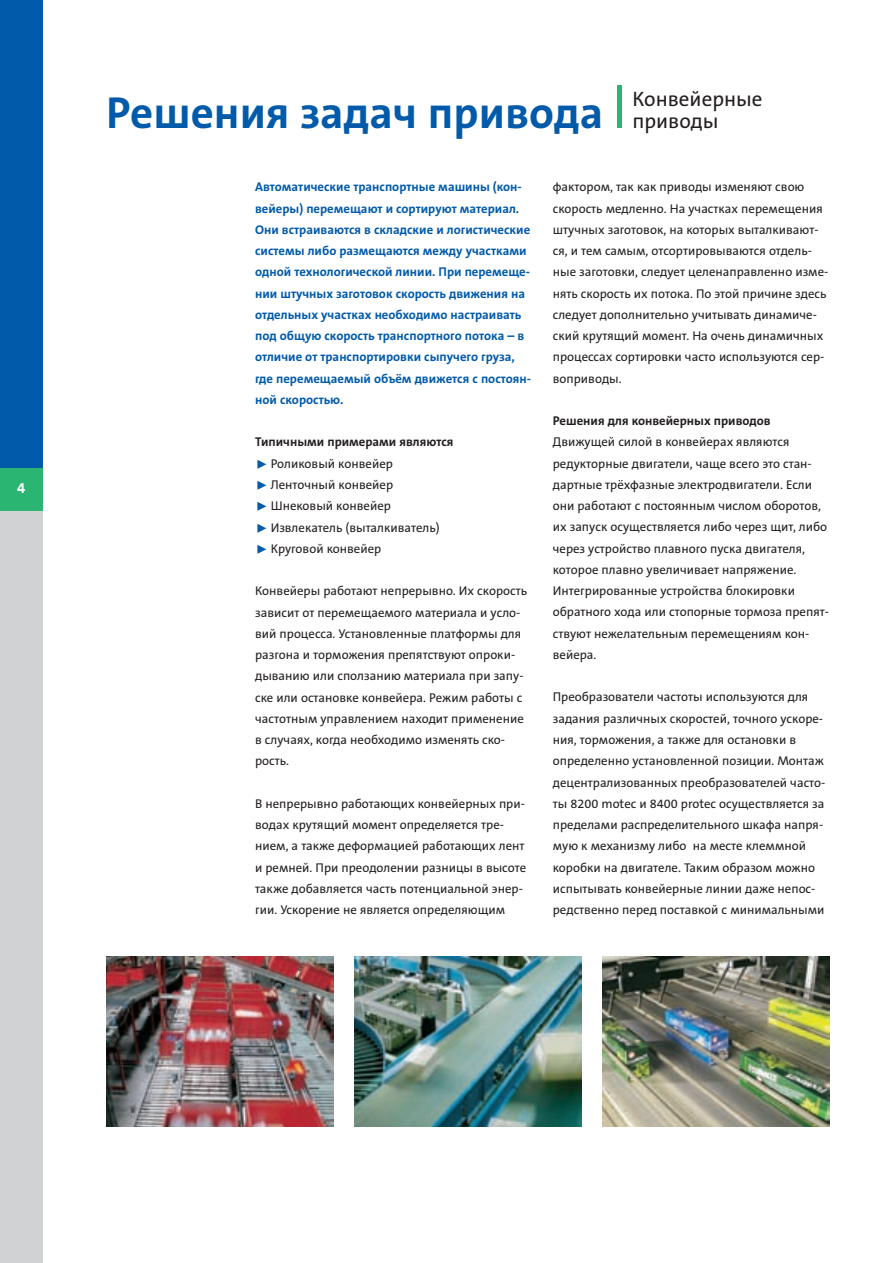
<style>
.page{position:relative;width:893px;height:1263px;background:#fff}
.page>*{position:absolute;margin:0;border:0;box-sizing:border-box;transform-origin:0 0}
.t1{font:700 45px "The Sans Cyr B7";color:#015aaa}
.t2{font:21px/21.3px "The Sans Cyr B5";color:#231f20}
.t3{font:700 15px "The Sans Cyr B7";color:#fff}
.t4{font:12.75px/21.3px "The Sans Cyr B5";color:#231f20}
.t5{font:700 12.75px/21.3px "The Sans Cyr B7";color:#015aaa}
.t6{font:700 12.75px "The Sans Cyr B7";color:#231f20}
.s1{font-family:"The Sans Expert";color:#015aaa}
</style>
<div class="page">
<div style="left:0;top:0;width:43px;height:468px;background:#015aaa"></div>
<div style="left:0;top:489px;width:43px;height:774px;background:#d1d2d4"></div>
<div style="left:0;top:468px;width:43px;height:42px;background:#2bb572"></div>
<img style="left:106px;top:957px;width:227px;height:170px">
<img style="left:602px;top:957px;width:227px;height:170px">
<img style="left:354px;top:957px;width:227px;height:170px">
<hr style="left:617px;top:85px;width:4px;height:43px;background:#2bb572">
<p class="t3" style="left:17px;top:482px;width:10px">4</p>
<h1 class="t1" style="left:106px;top:95px;width:498px">Решения задач привода</h1>
<h2 class="t2" style="left:632px;top:91px;width:132px">Конвейерные приводы</h2>
<p class="t5" style="left:255px;top:178px;width:277px">Автоматические транспортные машины (кон&shy;вейеры) перемещают и сортируют материал.<br>Они встраиваются в складские и логистические системы либо размещаются между участками одной технологической линии. При перемеще&shy;нии штучных заготовок скорость движения на отдельных участках необходимо настраивать под общую скорость транспортного потока – в отличие от транспортировки сыпучего груза, где перемещаемый объём движется с постоян&shy;ной скоростью.</p>
<p class="t6" style="left:255px;top:437px;width:200px">Типичными примерами являются</p>
<p class="t4" style="left:255px;top:454px;width:186px"><span class="s1">˘</span> Роликовый конвейер<br><span class="s1">˘</span> Ленточный конвейер<br><span class="s1">˘</span> Шнековый конвейер<br><span class="s1">˘</span> Извлекатель (выталкиватель) <span class="s1">˘</span> Круговой конвейер</p>
<p class="t4" style="left:255px;top:582px;width:273px">Конвейеры работают непрерывно. Их скорость зависит от перемещаемого материала и усло&shy;вий процесса. Установленные платформы для разгона и торможения препятствуют опроки&shy;дыванию или сползанию материала при запу&shy;ске или остановке конвейера. Режим работы с частотным управлением находит применение в случаях, когда необходимо изменять ско&shy;рость.</p>
<p class="t4" style="left:255px;top:794px;width:273px">В непрерывно работающих конвейерных при&shy;водах крутящий момент определяется тре&shy;нием, а также деформацией работающих лент и ремней. При преодолении разницы в высоте также добавляется часть потенциальной энер&shy;гии. Ускорение не является определяющим</p>
<p class="t4" style="left:553px;top:178px;width:277px">фактором, так как приводы изменяют свою скорость медленно. На участках перемещения штучных заготовок, на которых выталкивают&shy;ся, и тем самым, отсортировываются отдель&shy;ные заготовки, следует целенаправленно изме&shy;нять скорость их потока. По этой причине здесь следует дополнительно учитывать динамиче&shy;ский крутящий момент. На очень динамичных процессах сортировки часто используются сер&shy;воприводы.</p>
<p class="t6" style="left:553px;top:416px;width:219px">Решения для конвейерных приводов</p>
<p class="t4" style="left:553px;top:433px;width:278px">Движущей силой в конвейерах являются редукторные двигатели, чаще всего это стан&shy;дартные трёхфазные электродвигатели. Если они работают с постоянным числом оборотов, их запуск осуществляется либо через щит, либо через устройство плавного пуска двигателя, которое плавно увеличивает напряжение.<br>Интегрированные устройства блокировки обратного хода или стопорные тормоза препят&shy;ствуют нежелательным перемещениям кон&shy;вейера.</p>
<p class="t4" style="left:553px;top:688px;width:274px">Преобразователи частоты используются для задания различных скоростей, точного ускоре&shy;ния, торможения, а также для остановки в определенно установленной позиции. Монтаж децентрализованных преобразователей часто&shy;ты 8200 motec и 8400 protec осуществляется за пределами распределительного шкафа напря&shy;мую к механизму либо на месте клеммной коробки на двигателе. Таким образом можно испытывать конвейерные линии даже непос&shy;редственно перед поставкой с минимальными</p>
</div>
